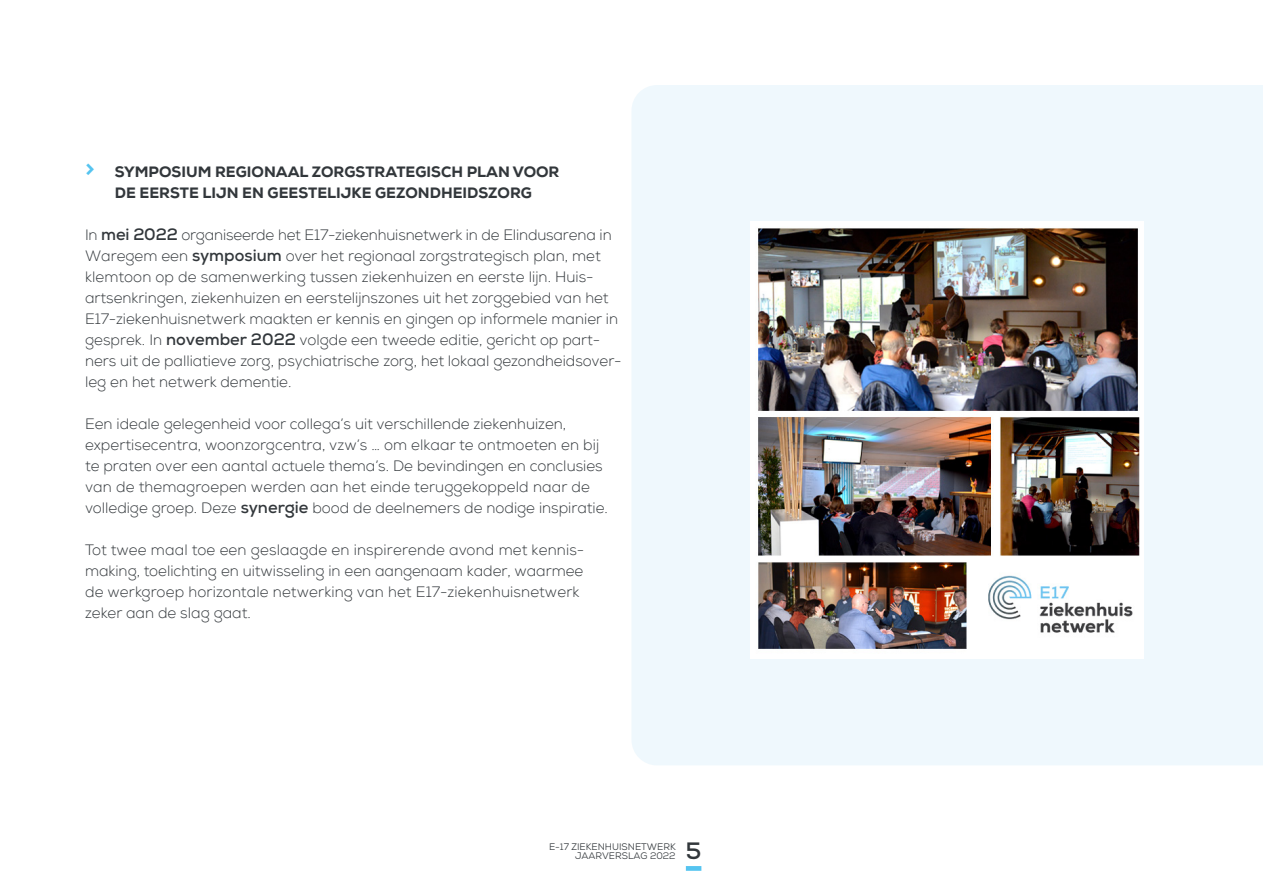
<style>
.page{position:relative;width:1263px;height:893px;background:#fff}
.page>*{position:absolute;margin:0;border:0;box-sizing:border-box;transform-origin:0 0}
.t1{font:700 23.7px "Nexa W01";color:#32373b}
.t2{font:300 15px/21px "Nexa W01";color:#32373b}
.t3{font:800 15px/21px "Nexa W01";color:#32373b;text-align:center}
.t4{font:9.45px/9.4px "Nexa W01";color:#32373b;text-align:right}
.s1{font-size:24px;color:#55c4f0}
.s2{font-weight:700;font-size:16.5px}
</style>
<div class="page">
<div style="left:686px;top:866px;width:15px;height:5px;background:#55c4f0"></div>
<div style="left:632px;top:85px;width:631px;height:680px;background:#eff8fd"></div>
<img style="left:751px;top:221px;width:393px;height:438px">
<p class="t3" style="left:85px;top:162px;width:476px"><span class="s1">&gt;</span> SYMPOSIUM REGIONAAL ZORGSTRATEGISCH PLAN VOOR<br>DE EERSTE LIJN EN GEESTELIJKE GEZONDHEIDSZORG</p>
<p class="t2" style="left:85px;top:225px;width:538px">In <span class="s2">mei 2022</span> organiseerde het E17-ziekenhuisnetwerk in de Elindusarena in Waregem een <span class="s2">symposium</span> over het regionaal zorgstrategisch plan, met klemtoon op de samenwerking tussen ziekenhuizen en eerste lijn. Huis&shy;artsenkringen, ziekenhuizen en eerstelijnszones uit het zorggebied van het E17-ziekenhuisnetwerk maakten er kennis en gingen op informele manier in gesprek. In <span class="s2">november 2022</span> volgde een tweede editie, gericht op part&shy;ners uit de palliatieve zorg, psychiatrische zorg, het lokaal gezondheidsover&shy;leg en het netwerk dementie.</p>
<p class="t2" style="left:85px;top:414px;width:524px">Een ideale gelegenheid voor collega’s uit verschillende ziekenhuizen, expertisecentra, woonzorgcentra, vzw’s … om elkaar te ontmoeten en bij te praten over een aantal actuele thema’s. De bevindingen en conclusies van de themagroepen werden aan het einde teruggekoppeld naar de volledige groep. Deze <span class="s2">synergie</span> bood de deelnemers de nodige inspiratie.</p>
<p class="t2" style="left:85px;top:540px;width:501px">Tot twee maal toe een geslaagde en inspirerende avond met kennis&shy;making, toelichting en uitwisseling in een aangenaam kader, waarmee de werkgroep horizontale netwerking van het E17-ziekenhuisnetwerk zeker aan de slag gaat.</p>
<p class="t4" style="left:549px;top:842px;width:128px">E-17 ZIEKENHUISNETWERK<br>JAARVERSLAG 2022</p>
<h1 class="t1" style="left:686px;top:837px;width:17px">5</h1>
</div>
